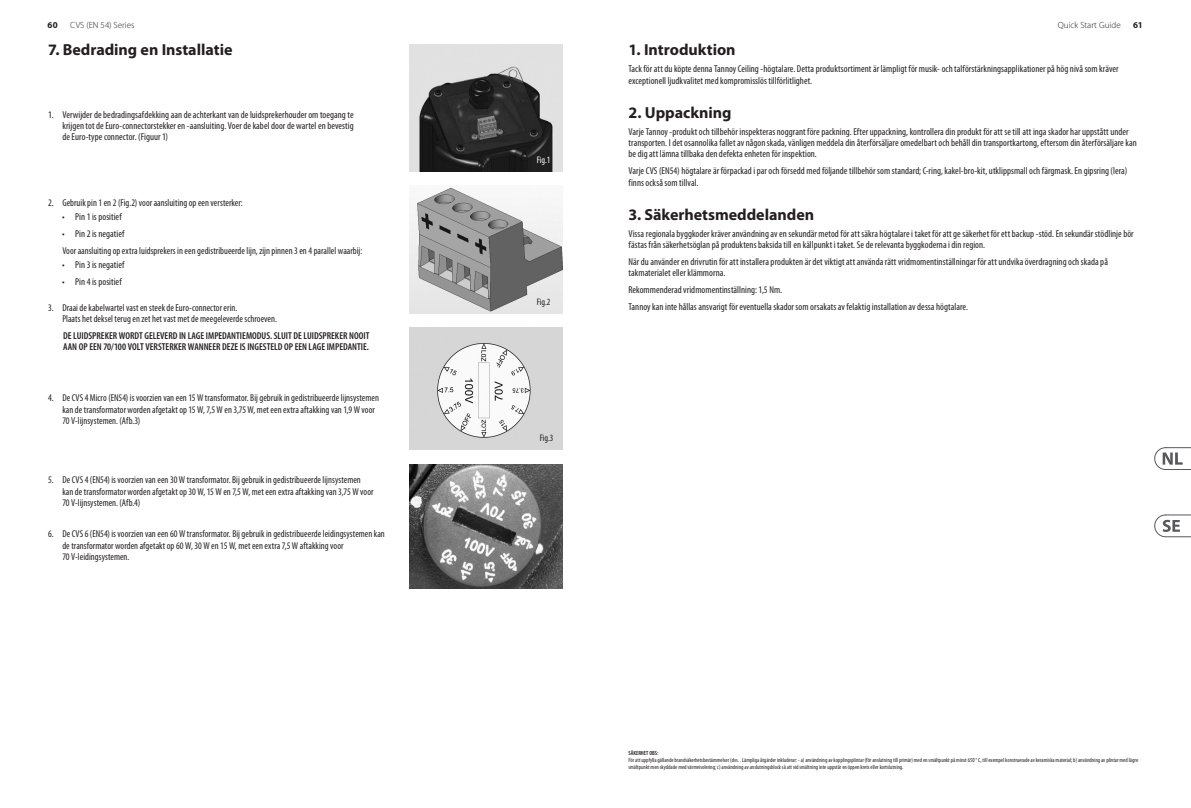
<style>
.page{position:relative;width:1191px;height:808px;background:#fff}
.page>*{position:absolute;margin:0;border:0;box-sizing:border-box;transform-origin:0 0}
.Chapter{font:700 16px "Myriad Pro";color:#231f20}
.GENERAL_Text{font:condensed 10px/11.3px "Myriad Pro";letter-spacing:.005em;color:#231f20}
.GENERAL_Text-2{font:600 condensed 10px/11.3px "Myriad Pro";color:#231f20}
._2__3__4__5{font:condensed 10px "Myriad Pro";letter-spacing:.005em;color:#231f20}
.Other_IMPT_INFO-Rese{font:condensed 9.5px "Myriad Pro";letter-spacing:-.005em;color:#231f20}
.Other_IMPT_INFO-Rese-2{font:condensed 9.5px "Myriad Pro";color:#fff}
.t1{font:300 9px "Myriad Pro";letter-spacing:.005em;color:#231f20}
.t2{font:700 9px "Myriad Pro";color:#231f20}
.TEC-Footnote{font:condensed 6px/7px "Myriad Pro";color:#231f20}
.TEC-Footnote-2{font:600 condensed 6px "Myriad Pro";color:#231f20}
</style>
<div class="page">
<svg style="left:1154px;top:447px;width:37px;height:23px"></svg>
<svg style="left:1154px;top:514px;width:37px;height:23px"></svg>
<img style="left:409px;top:44px;width:153px;height:127px">
<img style="left:409px;top:187px;width:153px;height:126px">
<img style="left:409px;top:464px;width:153px;height:124px">
<img style="left:409px;top:327px;width:153px;height:123px">
<p class="t2" style="left:48px;top:19px;width:12px">60</p>
<p class="t1" style="left:70px;top:20px;width:66px">CVS (EN 54) Series</p>
<p class="t1" style="left:1057px;top:20px;width:64px">Quick Start Guide</p>
<p class="t2" style="left:1133px;top:19px;width:11px">61</p>
<p class="Chapter" style="left:48px;top:40px;width:186px">7. Bedrading en Installatie</p>
<p class="Chapter" style="left:628px;top:40px;width:109px">1. Introduktion</p>
<p class="GENERAL_Text" style="left:628px;top:63px;width:491px">Tack för att du köpte denna Tannoy Ceiling -högtalare. Detta produktsortiment är lämpligt för musik- och talförstärkningsapplikationer på hög nivå som kräver exceptionell ljudkvalitet med kompromisslös tillförlitlighet.</p>
<p class="Chapter" style="left:628px;top:102px;width:105px">2. Uppackning</p>
<p class="GENERAL_Text" style="left:628px;top:126px;width:510px">Varje Tannoy -produkt och tillbehör inspekteras noggrant före packning. Efter uppackning, kontrollera din produkt för att se till att inga skador har uppstått under transporten. I det osannolika fallet av någon skada, vänligen meddela din återförsäljare omedelbart och behåll din transportkartong, eftersom din återförsäljare kan be dig att lämna tillbaka den defekta enheten för inspektion.</p>
<p class="GENERAL_Text" style="left:628px;top:165px;width:500px">Varje CVS (EN54) högtalare är förpackad i par och försedd med följande tillbehör som standard; C-ring, kakel-bro-kit, utklippsmall och färgmask. En gipsring (lera) finns också som tillval.</p>
<p class="Chapter" style="left:628px;top:204px;width:187px">3. Säkerhetsmeddelanden</p>
<p class="GENERAL_Text" style="left:628px;top:228px;width:507px">Vissa regionala byggkoder kräver användning av en sekundär metod för att säkra högtalare i taket för att ge säkerhet för ett backup -stöd. En sekundär stödlinje bör fästas från säkerhetsöglan på produktens baksida till en källpunkt i taket. Se de relevanta byggkoderna i din region.</p>
<p class="GENERAL_Text" style="left:628px;top:256px;width:481px">När du använder en drivrutin för att installera produkten är det viktigt att använda rätt vridmomentinställningar för att undvika överdragning och skada på takmaterialet eller klämmorna.</p>
<p class="GENERAL_Text" style="left:628px;top:284px;width:155px">Rekommenderad vridmomentinställning: 1,5 Nm.</p>
<p class="GENERAL_Text" style="left:628px;top:301px;width:341px">Tannoy kan inte hållas ansvarigt för eventuella skador som orsakats av felaktig installation av dessa högtalare.</p>
<p class="GENERAL_Text" style="left:62px;top:109px;width:293px;text-align:justify;text-indent:-14px">1. Verwijder de bedradingsafdekking aan de achterkant van de luidsprekerhouder om toegang te krijgen tot de Euro-connectorstekker en -aansluiting. Voer de kabel door de wartel en bevestig de Euro-type connector. (Figuur 1)</p>
<p class="Other_IMPT_INFO-Rese-2" style="left:537px;top:154px;width:15px">Fig.1</p>
<p class="GENERAL_Text" style="left:48px;top:196px;width:196px">2. Gebruik pin 1 en 2 (Fig.2) voor aansluiting op een versterker:</p>
<p class="GENERAL_Text" style="left:62px;top:211px;width:61px">• Pin 1 is positief</p>
<p class="GENERAL_Text" style="left:62px;top:228px;width:64px">• Pin 2 is negatief</p>
<p class="_2__3__4__5" style="left:62px;top:244px;width:301px">Voor aansluiting op extra luidsprekers in een gedistribueerde lijn, zijn pinnen 3 en 4 parallel waarbij:</p>
<p class="GENERAL_Text" style="left:62px;top:259px;width:64px">• Pin 3 is negatief</p>
<p class="GENERAL_Text" style="left:62px;top:276px;width:61px">• Pin 4 is positief</p>
<p class="GENERAL_Text" style="left:62px;top:301px;width:216px;text-indent:-14px">3. Draai de kabelwartel vast en steek de Euro-connector erin.<br>Plaats het deksel terug en zet het vast met de meegeleverde schroeven.</p>
<p class="GENERAL_Text-2" style="left:63px;top:330px;width:308px">DE LUIDSPREKER WORDT GELEVERD IN LAGE IMPEDANTIEMODUS. SLUIT DE LUIDSPREKER NOOIT<br>AAN OP EEN 70/100 VOLT VERSTERKER WANNEER DEZE IS INGESTELD OP EEN LAGE IMPEDANTIE.</p>
<p class="Other_IMPT_INFO-Rese" style="left:537px;top:296px;width:15px">Fig.2</p>
<p class="GENERAL_Text" style="left:62px;top:392px;width:318px;text-indent:-14px">4. De CVS 4 Micro (EN54) is voorzien van een 15 W transformator. Bij gebruik in gedistribueerde lijnsystemen kan de transformator worden afgetakt op 15 W, 7,5 W en 3,75 W, met een extra aftakking van 1,9 W voor<br>70 V-lijnsystemen. (Afb.3)</p>
<p class="GENERAL_Text" style="left:62px;top:474px;width:313px;text-indent:-14px">5. De CVS 4 (EN54) is voorzien van een 30 W transformator. Bij gebruik in gedistribueerde lijnsystemen kan de transformator worden afgetakt op 30 W, 15 W en 7,5 W, met een extra aftakking van 3,75 W voor<br>70 V-lijnsystemen. (Afb.4)</p>
<p class="GENERAL_Text" style="left:62px;top:528px;width:324px;text-indent:-14px">6. De CVS 6 (EN54) is voorzien van een 60 W transformator. Bij gebruik in gedistribueerde leidingsystemen kan de transformator worden afgetakt op 60 W, 30 W en 15 W, met een extra 7,5 W aftakking voor<br>70 V-leidingsystemen.</p>
<p class="Other_IMPT_INFO-Rese" style="left:540px;top:432px;width:15px">Fig.3</p>
<p class="TEC-Footnote-2" style="left:628px;top:750px;width:31px">SÄKERHET OBS:</p>
<p class="TEC-Footnote" style="left:628px;top:756px;width:511px">För att uppfylla gällande brandsäkerhetsbestämmelser (dvs. . Lämpliga åtgärder inkluderar: - a) användning av kopplingsplintar (för anslutning till primär) med en smältpunkt på minst 650 ° C, till exempel konstruerade av keramiska material; b) användning av plintar med lägre smältpunkt men skyddade med värmeisolering; c) användning av anslutningsblock så att vid smältning inte uppstår en öppen krets eller kortslutning.</p>
</div>
